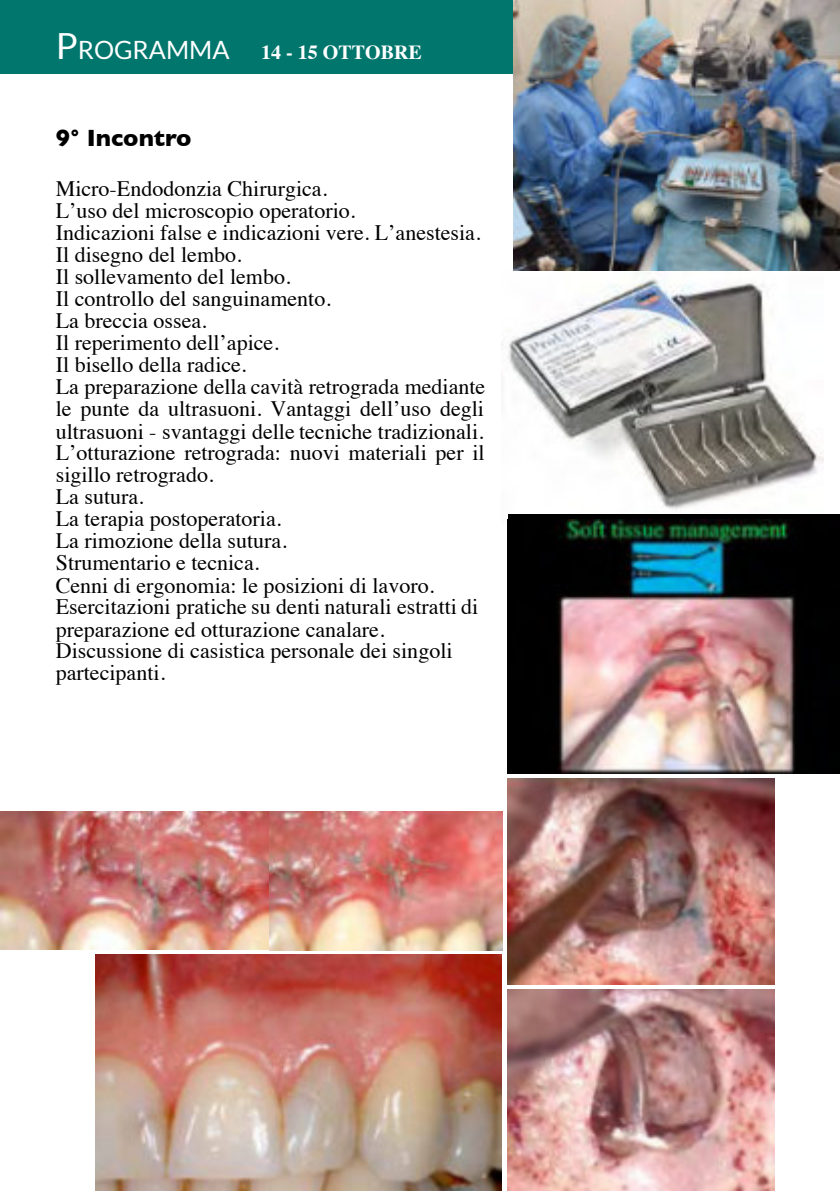
<style>
.page{position:relative;width:840px;height:1191px;background:#fff}
.page>*{position:absolute;margin:0;border:0;box-sizing:border-box;transform-origin:0 0}
.t1{font:25.2px "Lato";color:#fff}
.t2{font:700 24px "Gill Sans";color:#000}
.t3{font:22px/22px "Times";color:#000}
.t4{font:700 20px "Times";color:#fff}
.s1{font-size:36px}
</style>
<div class="page">
<img style="left:501px;top:270px;width:322px;height:254px">
<div style="left:0;top:0;width:839px;height:73px;background:#00766d"></div>
<img style="left:508px;top:519px;width:331px;height:255px">
<img style="left:513px;top:0;width:326px;height:270px">
<img style="left:0;top:811px;width:502px;height:139px">
<img style="left:95px;top:954px;width:407px;height:237px">
<img style="left:508px;top:778px;width:266px;height:206px">
<img style="left:508px;top:990px;width:266px;height:201px">
<p class="t1" style="left:56px;top:39px;width:175px"><span class="s1">P</span>ROGRAMMA</p>
<p class="t4" style="left:261px;top:44px;width:162px">14 - 15 OTTOBRE</p>
<p class="t2" style="left:56px;top:129px;width:137px">9° Incontro</p>
<p class="t3" style="left:56px;top:180px;width:431px">Micro-Endodonzia Chirurgica.<br>L’uso del microscopio operatorio.<br>Indicazioni false e indicazioni vere. L’anestesia.<br>Il disegno del lembo.<br>Il sollevamento del lembo.<br>Il controllo del sanguinamento.<br>La breccia ossea.<br>Il reperimento dell’apice.<br>Il bisello della radice.<br>La preparazione della cavità retrograda mediante le punte da ultrasuoni. Vantaggi dell’uso degli ultrasuoni - svantaggi delle tecniche tradizionali.<br>L’otturazione retrograda: nuovi materiali per il sigillo retrogrado.<br>La sutura.<br>La terapia postoperatoria.<br>La rimozione della sutura.<br>Strumentario e tecnica.<br>Cenni di ergonomia: le posizioni di lavoro.<br>Esercitazioni pratiche su denti naturali estratti di preparazione ed otturazione canalare.<br>Discussione di casistica personale dei singoli partecipanti.</p>
</div>
